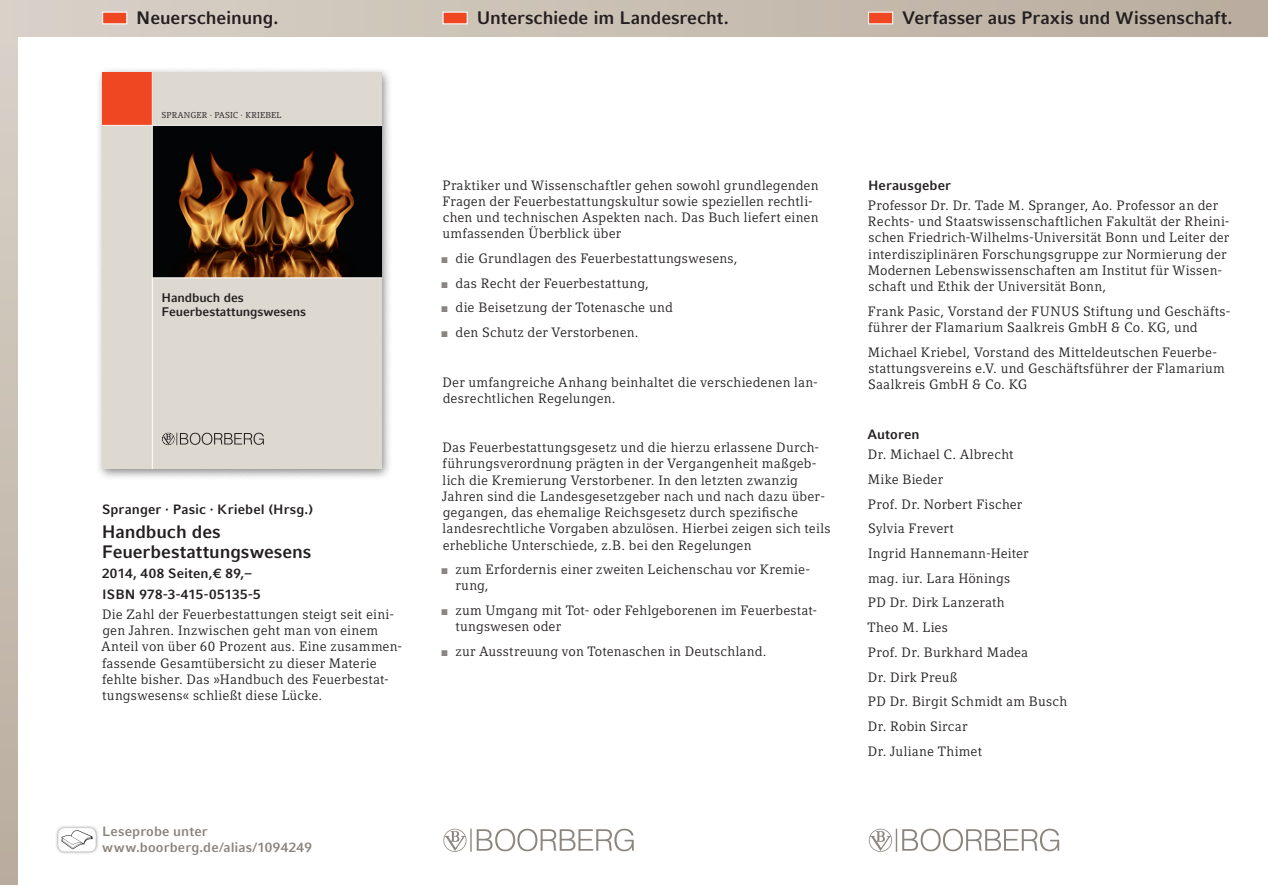
<style>
.page{position:relative;width:1268px;height:885px;background:#fff}
.page>*{position:absolute;margin:0;border:0;box-sizing:border-box;transform-origin:0 0}
.Headline{font:700 18px "Compatil Fact LT Pro";letter-spacing:-.005em;color:#231f20}
.Titel{font:700 18px/19.8px "Compatil Fact LT Pro";letter-spacing:-.005em;color:#231f20}
.Fließtext{font:13.5px/16.2px "Compatil Letter LT Pro";letter-spacing:.015em;color:#231f20}
.Aufzählung{font:13.5px/16.2px "Compatil Letter LT Pro";letter-spacing:.015em;color:#231f20}
.Biblios{font:700 13.5px "Compatil Fact LT Pro";letter-spacing:.01em;color:#231f20}
.t1{font:700 13.5px/16.2px "Compatil Fact LT Pro";letter-spacing:.01em;color:#8a857f}
.t2{font:700 12.45px/14.1px "Compatil Fact LT Pro";letter-spacing:-.01em;color:#231f20}
.t3{font:8.55px "Compatil Letter LT Pro";letter-spacing:.015em;color:#231f20}
</style>
<div class="page">
<div style="left:0;top:36px;width:17px;height:848px;background:linear-gradient(to bottom,#d9d2c9,#b9ad9e)"></div>
<div style="left:0;top:0;width:1267px;height:36px;background:linear-gradient(to right,#d9d2c9,#b9ad9e)"></div>
<svg style="left:443px;top:828px;width:191px;height:24px"></svg>
<div style="left:95px;top:66px;width:298px;height:415px;background:#231f20;opacity:.55"></div>
<div style="left:102px;top:72px;width:279px;height:396px;background:#ddd8d0"></div>
<div style="left:102px;top:72px;width:50px;height:53px;background:#ef4722"></div>
<svg style="left:162px;top:432px;width:102px;height:13px"></svg>
<img style="left:153px;top:126px;width:228px;height:151px">
<hr style="left:381px;top:125px;width:1px;height:153px;background:#020404">
<hr style="left:152px;top:72px;width:1px;height:396px;background:#fff">
<hr style="left:102px;top:125px;width:279px;height:1px;background:#fff">
<hr style="left:152px;top:277px;width:229px;height:1px;background:#fff">
<svg style="left:868px;top:828px;width:191px;height:24px"></svg>
<div style="left:55px;top:824px;width:44px;height:31px;background:#231f20;opacity:.55"></div>
<div style="left:58px;top:828px;width:38px;height:23px;background:#fff;border-radius:6px"></div>
<svg style="left:61px;top:830px;width:32px;height:19px"></svg>
<svg style="left:102px;top:11px;width:26px;height:14px"></svg>
<svg style="left:867px;top:11px;width:26px;height:14px"></svg>
<svg style="left:442px;top:11px;width:26px;height:14px"></svg>
<p class="Headline" style="left:136px;top:8px;width:144px">Neuerscheinung.</p>
<p class="Headline" style="left:476px;top:8px;width:253px">Unterschiede im Landesrecht.</p>
<p class="Headline" style="left:902px;top:8px;width:332px">Verfasser aus Praxis und Wissenschaft.</p>
<p class="t3" style="left:162px;top:110px;width:121px">SPRANGER · PASIC · KRIEBEL</p>
<p class="t2" style="left:162px;top:290px;width:146px">Handbuch des<br>Feuerbestattungswesens</p>
<p class="Biblios" style="left:102px;top:501px;width:213px">Spranger · Pasic · Kriebel (Hrsg.)</p>
<p class="Titel" style="left:102px;top:521px;width:211px">Handbuch des<br>Feuerbestattungswesens</p>
<p class="Biblios" style="left:102px;top:565px;width:151px">2014, 408 Seiten,€ 89,–</p>
<p class="Biblios" style="left:102px;top:586px;width:160px">ISBN 978-3-415-05135-5</p>
<p class="Fließtext" style="left:101px;top:606px;width:302px">Die Zahl der Feuerbestattungen steigt seit eini&shy;gen Jahren. Inzwischen geht man von einem Anteil von über 60 Prozent aus. Eine zusammen&shy;fassende Gesamtübersicht zu dieser Materie fehlte bisher. Das »Handbuch des Feuerbestat&shy;tungswesens« schließt diese Lücke.</p>
<p class="t1" style="left:102px;top:822px;width:211px">Leseprobe unter www.boorberg.de/alias/1094249</p>
<p class="Fließtext" style="left:442px;top:177px;width:377px">Praktiker und Wissenschaftler gehen sowohl grundlegenden Fragen der Feuerbestattungskultur sowie speziellen rechtli&shy;chen und technischen Aspekten nach. Das Buch liefert einen umfassenden Überblick über</p>
<p class="Aufzählung" style="left:455px;top:250px;width:283px">die Grundlagen des Feuerbestattungswesens,</p>
<p class="Aufzählung" style="left:455px;top:275px;width:195px">das Recht der Feuerbestattung,</p>
<p class="Aufzählung" style="left:455px;top:300px;width:219px">die Beisetzung der Totenasche und</p>
<p class="Aufzählung" style="left:455px;top:324px;width:184px">den Schutz der Verstorbenen.</p>
<p class="Fließtext" style="left:442px;top:374px;width:377px">Der umfangreiche Anhang beinhaltet die verschiedenen lan&shy;desrechtlichen Regelungen.</p>
<p class="Fließtext" style="left:442px;top:439px;width:389px">Das Feuerbestattungsgesetz und die hierzu erlassene Durch&shy;führungsverordnung prägten in der Vergangenheit maßgeb&shy;lich die Kremierung Verstorbener. In den letzten zwanzig Jahren sind die Landesgesetzgeber nach und nach dazu über&shy;gegangen, das ehemalige Reichsgesetz durch spezifische landesrechtliche Vorgaben abzulösen. Hierbei zeigen sich teils erhebliche Unterschiede, z.B. bei den Regelungen</p>
<p class="Aufzählung" style="left:455px;top:561px;width:356px">zum Erfordernis einer zweiten Leichenschau vor Kremie&shy;rung,</p>
<p class="Aufzählung" style="left:455px;top:602px;width:363px">zum Umgang mit Tot- oder Fehlgeborenen im Feuerbestat&shy;tungswesen oder</p>
<p class="Aufzählung" style="left:455px;top:643px;width:312px">zur Ausstreuung von Totenaschen in Deutschland.</p>
<p class="Biblios" style="left:867px;top:177px;width:84px">Herausgeber</p>
<p class="Fließtext" style="left:867px;top:197px;width:363px">Professor Dr. Dr. Tade M. Spranger, Ao. Professor an der Rechts- und Staatswissenschaftlichen Fakultät der Rheini&shy;schen Friedrich-Wilhelms-Universität Bonn und Leiter der interdisziplinären Forschungsgruppe zur Normierung der Modernen Lebenswissenschaften am Institut für Wissen&shy;schaft und Ethik der Universität Bonn,</p>
<p class="Fließtext" style="left:867px;top:303px;width:364px">Frank Pasic, Vorstand der FUNUS Stiftung und Geschäfts&shy;führer der Flamarium Saalkreis GmbH &amp; Co. KG, und</p>
<p class="Fließtext" style="left:867px;top:344px;width:358px">Michael Kriebel, Vorstand des Mitteldeutschen Feuerbe&shy;stattungsvereins e.V. und Geschäftsführer der Flamarium<br>Saalkreis GmbH &amp; Co. KG</p>
<p class="Biblios" style="left:867px;top:426px;width:54px">Autoren</p>
<p class="Fließtext" style="left:867px;top:446px;width:147px">Dr. Michael C. Albrecht</p>
<p class="Fließtext" style="left:867px;top:471px;width:77px">Mike Bieder</p>
<p class="Fließtext" style="left:867px;top:495px;width:156px">Prof. Dr. Norbert Fischer</p>
<p class="Fließtext" style="left:867px;top:520px;width:87px">Sylvia Frevert</p>
<p class="Fließtext" style="left:867px;top:545px;width:162px">Ingrid Hannemann-Heiter</p>
<p class="Fließtext" style="left:867px;top:570px;width:144px">mag. iur. Lara Hönings</p>
<p class="Fließtext" style="left:867px;top:594px;width:138px">PD Dr. Dirk Lanzerath</p>
<p class="Fließtext" style="left:867px;top:619px;width:82px">Theo M. Lies</p>
<p class="Fließtext" style="left:867px;top:644px;width:162px">Prof. Dr. Burkhard Madea</p>
<p class="Fließtext" style="left:867px;top:668px;width:91px">Dr. Dirk Preuß</p>
<p class="Fließtext" style="left:867px;top:693px;width:201px">PD Dr. Birgit Schmidt am Busch</p>
<p class="Fließtext" style="left:867px;top:718px;width:101px">Dr. Robin Sircar</p>
<p class="Fließtext" style="left:867px;top:743px;width:116px">Dr. Juliane Thimet</p>
</div>
